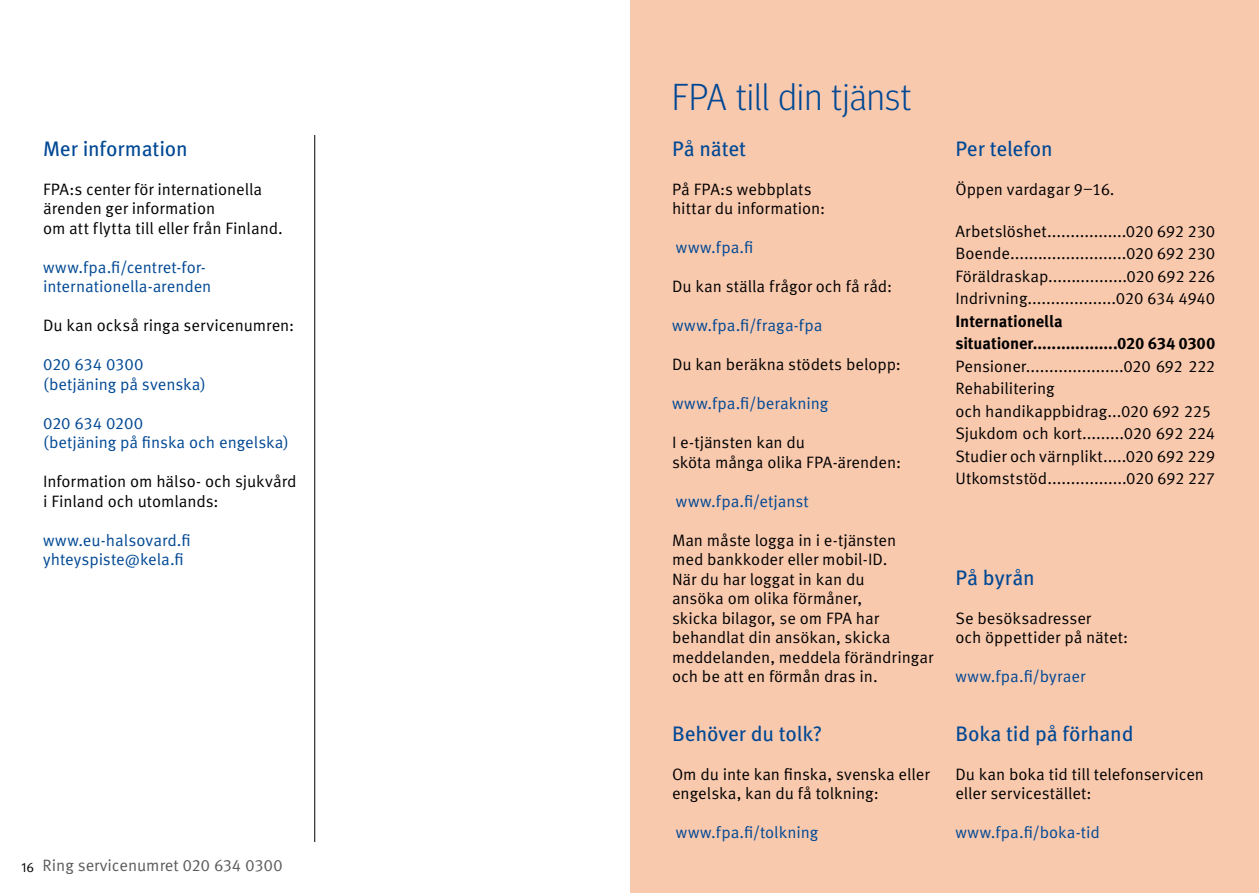
<style>
.page{position:relative;width:1259px;height:893px;background:#fff}
.page>*{position:absolute;margin:0;border:0;box-sizing:border-box;transform-origin:0 0}
.t1{font:300 37.5px "Meta Headline Pro";letter-spacing:.02em;color:#004894}
.t2{font:21px "Meta Pro";letter-spacing:-.005em;color:#004894}
.t3{font:16.5px/19.5px "Meta Pro Norm";letter-spacing:-.005em;color:#000}
.t4{font:16.5px/19.5px "Meta Pro Norm";color:#004894}
.t5{font:700 16.5px/22.5px "Meta Pro";letter-spacing:-.005em;color:#000}
.t6{font:16.5px "Meta Pro Norm";color:#5a5b5d}
.t7{font:16.5px "Meta Pro Norm";letter-spacing:.025em;color:#004894}
.t8{font:16.5px "Meta Pro Norm";letter-spacing:.02em;color:#004894}
.s1{font-size:13.5px;color:#000}
</style>
<div class="page">
<hr style="left:314px;top:135px;width:1px;height:707px;background:#000">
<div style="left:630px;top:0;width:629px;height:893px;background:#f9c9ae"></div>
<p class="t2" style="left:43px;top:132px;width:146px">Mer information</p>
<p class="t3" style="left:43px;top:178px;width:241px">FPA:s center för internationella ärenden ger information<br>om att flytta till eller från Finland.</p>
<p class="t4" style="left:43px;top:256px;width:170px">www.fpa.fi/centret-for&shy;internationella-arenden</p>
<p class="t3" style="left:43px;top:315px;width:253px">Du kan också ringa servicenumren:</p>
<p class="t4" style="left:43px;top:354px;width:164px">020 634 0300 (betjäning på svenska)</p>
<p class="t4" style="left:43px;top:412px;width:247px">020 634 0200<br>(betjäning på finska och engelska)</p>
<p class="t3" style="left:43px;top:471px;width:255px">Information om hälso- och sjukvård i Finland och utomlands:</p>
<p class="t4" style="left:43px;top:529px;width:149px">www.eu-halsovard.fi yhteyspiste@kela.fi</p>
<p class="t6" style="left:21px;top:853px;width:263px"><span class="s1">16</span> Ring servicenumret 020 634 0300</p>
<h1 class="t1" style="left:672px;top:70px;width:240px">FPA till din tjänst</h1>
<p class="t2" style="left:672px;top:132px;width:76px">På nätet</p>
<p class="t3" style="left:672px;top:178px;width:155px">På FPA:s webbplats hittar du information:</p>
<p class="t4" style="left:676px;top:237px;width:79px">www.fpa.fi</p>
<p class="t3" style="left:672px;top:276px;width:222px">Du kan ställa frågor och få råd:</p>
<p class="t7" style="left:672px;top:313px;width:152px">www.fpa.fi/fraga-fpa</p>
<p class="t3" style="left:672px;top:354px;width:230px">Du kan beräkna stödets belopp:</p>
<p class="t4" style="left:672px;top:393px;width:158px">www.fpa.fi/berakning</p>
<p class="t3" style="left:672px;top:432px;width:231px">I e-tjänsten kan du<br>sköta många olika FPA-ärenden:</p>
<p class="t4" style="left:676px;top:490px;width:134px">www.fpa.fi/etjanst</p>
<p class="t3" style="left:672px;top:529px;width:263px">Man måste logga in i e-tjänsten<br>med bankkoder eller mobil-ID.<br>När du har loggat in kan du<br>ansöka om olika förmåner,<br>skicka bilagor, se om FPA har behandlat din ansökan, skicka meddelanden, meddela förändringar och be att en förmån dras in.</p>
<p class="t2" style="left:672px;top:717px;width:152px">Behöver du tolk?</p>
<p class="t3" style="left:672px;top:763px;width:259px">Om du inte kan finska, svenska eller engelska, kan du få tolkning:</p>
<p class="t4" style="left:676px;top:822px;width:144px">www.fpa.fi/tolkning</p>
<p class="t2" style="left:955px;top:132px;width:99px">Per telefon</p>
<p class="t3" style="left:955px;top:178px;width:161px">Öppen vardagar 9–16.</p>
<p class="t3" style="left:955px;top:219px;width:261px;line-height:22.5px;text-align:justify">Arbetslöshet.................020 692 230<br>Boende.........................020 692 230<br>Föräldraskap.................020 692 226<br>Indrivning...................020 634 4940</p>
<p class="t5" style="left:955px;top:309px;width:261px">Internationella situationer..................020 634 0300</p>
<p class="t3" style="left:955px;top:354px;width:261px;line-height:22.5px">Pensioner.....................020 692 222<br>Rehabilitering<br>och handikappbidrag...020 692 225<br>Sjukdom och kort.........020 692 224<br>Studier och värnplikt.....020 692 229<br>Utkomststöd.................020 692 227</p>
<p class="t2" style="left:955px;top:561px;width:81px">På byrån</p>
<p class="t3" style="left:955px;top:607px;width:174px">Se besöksadresser<br>och öppettider på nätet:</p>
<p class="t8" style="left:955px;top:664px;width:131px">www.fpa.fi/byraer</p>
<p class="t2" style="left:955px;top:717px;width:180px">Boka tid på förhand</p>
<p class="t3" style="left:955px;top:763px;width:250px">Du kan boka tid till telefonservicen eller servicestället:</p>
<p class="t4" style="left:955px;top:822px;width:146px">www.fpa.fi/boka-tid</p>
</div>
